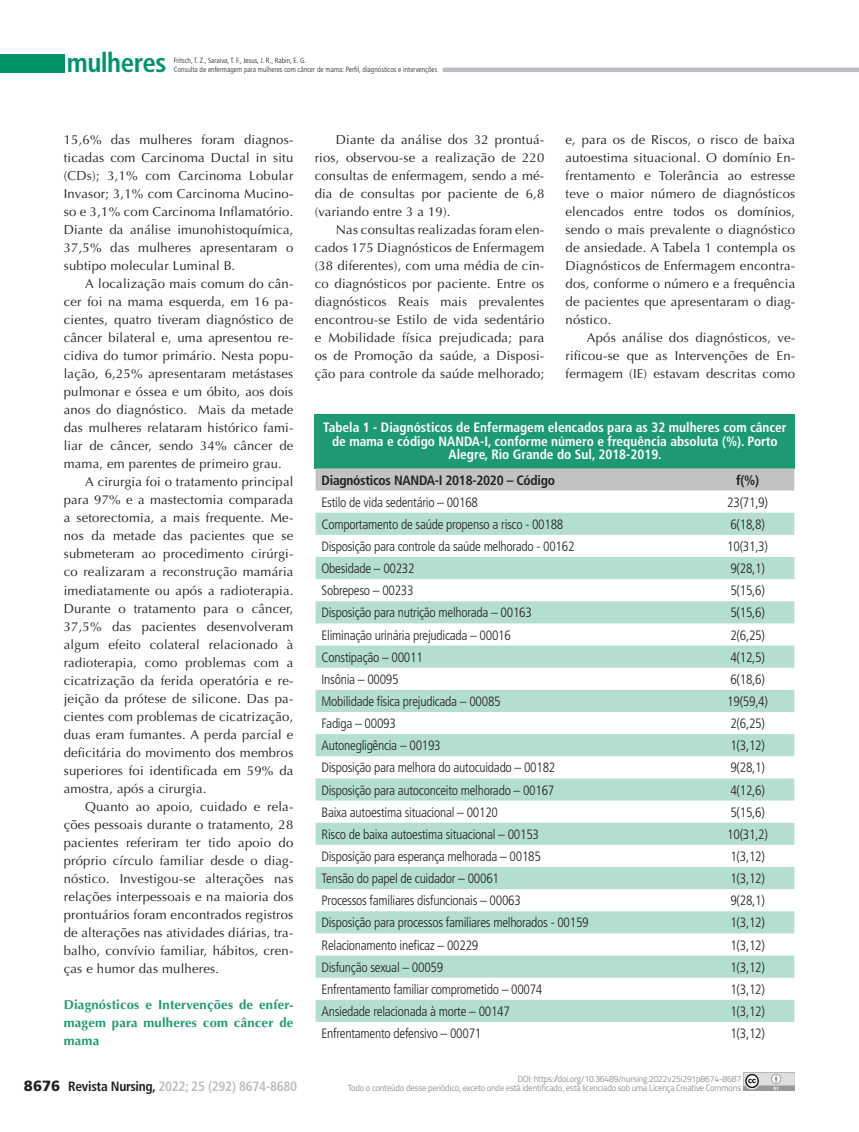
<style>
.page{position:relative;width:859px;height:1132px;background:#fff}
.page>*{position:absolute;margin:0;border:0;box-sizing:border-box;transform-origin:0 0}
.t1{font:700 condensed 27px "Frutiger LT Std";letter-spacing:-.02em;color:#00946c}
.tabela_corpo{font:300 condensed 13.5px "Frutiger LT Std";letter-spacing:-.02em;color:#231f20}
.t2{font:700 condensed 13.5px/13.5px "Frutiger LT Std";color:#fff;text-align:center}
.t3{font:700 condensed 13.5px "Frutiger LT Std";letter-spacing:-.02em;color:#bcbdc0}
.tabela_corpo-2{font:700 condensed 13.5px "Frutiger LT Std";letter-spacing:-.02em;color:#231f20}
.TEXTO{font:12.9px/18px "Optima LT Std";letter-spacing:.015em;color:#231f20;text-align:justify}
.SUB__MEIO_TXT{font:700 12.9px/18px "Optima LT Std";letter-spacing:.015em;color:#1d9a74;text-align:justify}
.t4{font:9px/9.4px "Titillium";letter-spacing:-.02em;color:#939398;text-align:right;scale:.95 1}
.t5{font:300 condensed 7.5px/9px "Frutiger LT Std";color:#231f20}
.s1{font-weight:900;font-stretch:normal;font-size:14.85px;color:#231f20}
.s2{color:#231f20}
</style>
<div class="page">
<div style="left:0;top:54px;width:65px;height:18px;background:#00946c"></div>
<hr style="left:443px;top:68px;width:416px;height:4px;background:#bcbdc0">
<img style="left:743px;top:1072px;width:52px;height:18px">
<div style="left:315px;top:414px;width:480px;height:54px;background:#1d9a74"></div>
<div style="left:316px;top:468px;width:478px;height:22px;background:#c2c2c2"></div>
<svg style="left:316px;top:512px;width:478px;height:509px;fill:#b4ded1"></svg>
<h1 class="t1" style="left:67px;top:47px;width:101px">mulheres</h1>
<p class="t5" style="left:174px;top:56px;width:265px">Fritsch, T. Z., Saraiva, T. F., Jesus, J. R., Rabin, E. G.<br>Consulta de enfermagem para mulheres com câncer de mama: Perfil, diagnósticos e intervenções</p>
<p class="TEXTO" style="left:64px;top:131px;width:231px">15,6% das mulheres foram diagnos&shy;ticadas com Carcinoma Ductal in situ (CDs); 3,1% com Carcinoma Lobular Invasor; 3,1% com Carcinoma Mucino&shy;so e 3,1% com Carcinoma Inflamatório.<br>Diante da análise imunohistoquímica, 37,5% das mulheres apresentaram o subtipo molecular Luminal B.</p>
<p class="TEXTO" style="left:64px;top:275px;width:231px;text-indent:21px">A localização mais comum do cân&shy;cer foi na mama esquerda, em 16 pa&shy;cientes, quatro tiveram diagnóstico de câncer bilateral e, uma apresentou re&shy;cidiva do tumor primário. Nesta popu&shy;lação, 6,25% apresentaram metástases pulmonar e óssea e um óbito, aos dois anos do diagnóstico. Mais da metade das mulheres relataram histórico fami&shy;liar de câncer, sendo 34% câncer de mama, em parentes de primeiro grau.</p>
<p class="TEXTO" style="left:64px;top:473px;width:231px;text-indent:21px">A cirurgia foi o tratamento principal para 97% e a mastectomia comparada a setorectomia, a mais frequente. Me&shy;nos da metade das pacientes que se submeteram ao procedimento cirúrgi&shy;co realizaram a reconstrução mamária imediatamente ou após a radioterapia.<br>Durante o tratamento para o câncer, 37,5% das pacientes desenvolveram algum efeito colateral relacionado à radioterapia, como problemas com a cicatrização da ferida operatória e re&shy;jeição da prótese de silicone. Das pa&shy;cientes com problemas de cicatrização, duas eram fumantes. A perda parcial e deficitária do movimento dos membros superiores foi identificada em 59% da amostra, após a cirurgia.</p>
<p class="TEXTO" style="left:64px;top:797px;width:231px;text-indent:21px">Quanto ao apoio, cuidado e rela&shy;ções pessoais durante o tratamento, 28 pacientes referiram ter tido apoio do próprio círculo familiar desde o diag&shy;nóstico. Investigou-se alterações nas relações interpessoais e na maioria dos prontuários foram encontrados registros de alterações nas atividades diárias, tra&shy;balho, convívio familiar, hábitos, cren&shy;ças e humor das mulheres.</p>
<p class="SUB__MEIO_TXT" style="left:64px;top:995px;width:231px">Diagnósticos e Intervenções de enfer&shy;magem para mulheres com câncer de mama</p>
<p class="t3" style="left:24px;top:1077px;width:275px"><span class="s1">8676</span> <span class="s2">Revista Nursing,</span> 2022; 25 (292) 8674-8680</p>
<p class="TEXTO" style="left:315px;top:131px;width:231px;text-indent:21px">Diante da análise dos 32 prontuá&shy;rios, observou-se a realização de 220 consultas de enfermagem, sendo a mé&shy;dia de consultas por paciente de 6,8 (variando entre 3 a 19).</p>
<p class="TEXTO" style="left:315px;top:221px;width:231px;text-indent:21px">Nas consultas realizadas foram elen&shy;cados 175 Diagnósticos de Enfermagem (38 diferentes), com uma média de cin&shy;co diagnósticos por paciente. Entre os diagnósticos Reais mais prevalentes encontrou-se Estilo de vida sedentário e Mobilidade física prejudicada; para os de Promoção da saúde, a Disposi&shy;ção para controle da saúde melhorado;</p>
<p class="TEXTO" style="left:566px;top:131px;width:231px">e, para os de Riscos, o risco de baixa autoestima situacional. O domínio En&shy;frentamento e Tolerância ao estresse teve o maior número de diagnósticos elencados entre todos os domínios, sendo o mais prevalente o diagnóstico de ansiedade. A Tabela 1 contempla os Diagnósticos de Enfermagem encontra&shy;dos, conforme o número e a frequência de pacientes que apresentaram o diag&shy;nóstico.</p>
<p class="TEXTO" style="left:566px;top:329px;width:231px;text-indent:21px">Após análise dos diagnósticos, ve&shy;rificou-se que as Intervenções de En&shy;fermagem (IE) estavam descritas como</p>
<p class="t2" style="left:323px;top:421px;width:465px">Tabela 1 - Diagnósticos de Enfermagem elencados para as 32 mulheres com câncer</p>
<p class="t2" style="left:332px;top:434px;width:447px">de mama e código NANDA-I, conforme número e frequência absoluta (%). Porto<br>Alegre, Rio Grande do Sul, 2018-2019.</p>
<p class="tabela_corpo-2" style="left:322px;top:471px;width:235px">Diagnósticos NANDA-I 2018-2020 – Código</p>
<p class="tabela_corpo-2" style="left:736px;top:471px;width:24px">f(%)</p>
<p class="tabela_corpo" style="left:322px;top:494px;width:158px">Estilo de vida sedentário – 00168</p>
<p class="tabela_corpo" style="left:727px;top:494px;width:42px">23(71,9)</p>
<p class="tabela_corpo" style="left:322px;top:516px;width:243px">Comportamento de saúde propenso a risco - 00188</p>
<p class="tabela_corpo" style="left:730px;top:516px;width:36px">6(18,8)</p>
<p class="tabela_corpo" style="left:322px;top:538px;width:254px">Disposição para controle da saúde melhorado - 00162</p>
<p class="tabela_corpo" style="left:727px;top:538px;width:42px">10(31,3)</p>
<p class="tabela_corpo" style="left:322px;top:560px;width:95px">Obesidade – 00232</p>
<p class="tabela_corpo" style="left:730px;top:560px;width:36px">9(28,1)</p>
<p class="tabela_corpo" style="left:322px;top:582px;width:94px">Sobrepeso – 00233</p>
<p class="tabela_corpo" style="left:730px;top:582px;width:36px">5(15,6)</p>
<p class="tabela_corpo" style="left:322px;top:605px;width:212px">Disposição para nutrição melhorada – 00163</p>
<p class="tabela_corpo" style="left:730px;top:605px;width:36px">5(15,6)</p>
<p class="tabela_corpo" style="left:322px;top:627px;width:191px">Eliminação urinária prejudicada – 00016</p>
<p class="tabela_corpo" style="left:730px;top:627px;width:36px">2(6,25)</p>
<p class="tabela_corpo" style="left:322px;top:649px;width:103px">Constipação – 00011</p>
<p class="tabela_corpo" style="left:730px;top:649px;width:36px">4(12,5)</p>
<p class="tabela_corpo" style="left:322px;top:671px;width:79px">Insônia – 00095</p>
<p class="tabela_corpo" style="left:730px;top:671px;width:36px">6(18,6)</p>
<p class="tabela_corpo" style="left:322px;top:693px;width:181px">Mobilidade física prejudicada – 00085</p>
<p class="tabela_corpo" style="left:727px;top:693px;width:42px">19(59,4)</p>
<p class="tabela_corpo" style="left:322px;top:715px;width:76px">Fadiga – 00093</p>
<p class="tabela_corpo" style="left:730px;top:715px;width:36px">2(6,25)</p>
<p class="tabela_corpo" style="left:322px;top:737px;width:121px">Autonegligência – 00193</p>
<p class="tabela_corpo" style="left:730px;top:737px;width:36px">1(3,12)</p>
<p class="tabela_corpo" style="left:322px;top:759px;width:235px">Disposição para melhora do autocuidado – 00182</p>
<p class="tabela_corpo" style="left:730px;top:759px;width:36px">9(28,1)</p>
<p class="tabela_corpo" style="left:322px;top:782px;width:234px">Disposição para autoconceito melhorado – 00167</p>
<p class="tabela_corpo" style="left:730px;top:782px;width:36px">4(12,6)</p>
<p class="tabela_corpo" style="left:322px;top:804px;width:178px">Baixa autoestima situacional – 00120</p>
<p class="tabela_corpo" style="left:730px;top:804px;width:36px">5(15,6)</p>
<p class="tabela_corpo" style="left:322px;top:826px;width:219px">Risco de baixa autoestima situacional – 00153</p>
<p class="tabela_corpo" style="left:727px;top:826px;width:42px">10(31,2)</p>
<p class="tabela_corpo" style="left:322px;top:848px;width:221px">Disposição para esperança melhorada – 00185</p>
<p class="tabela_corpo" style="left:730px;top:848px;width:36px">1(3,12)</p>
<p class="tabela_corpo" style="left:322px;top:870px;width:179px">Tensão do papel de cuidador – 00061</p>
<p class="tabela_corpo" style="left:730px;top:870px;width:36px">1(3,12)</p>
<p class="tabela_corpo" style="left:322px;top:892px;width:201px">Processos familiares disfuncionais – 00063</p>
<p class="tabela_corpo" style="left:730px;top:892px;width:36px">9(28,1)</p>
<p class="tabela_corpo" style="left:322px;top:914px;width:269px">Disposição para processos familiares melhorados - 00159</p>
<p class="tabela_corpo" style="left:730px;top:914px;width:36px">1(3,12)</p>
<p class="tabela_corpo" style="left:322px;top:936px;width:158px">Relacionamento ineficaz – 00229</p>
<p class="tabela_corpo" style="left:730px;top:936px;width:36px">1(3,12)</p>
<p class="tabela_corpo" style="left:322px;top:959px;width:123px">Disfunção sexual – 00059</p>
<p class="tabela_corpo" style="left:730px;top:959px;width:36px">1(3,12)</p>
<p class="tabela_corpo" style="left:322px;top:981px;width:222px">Enfrentamento familiar comprometido – 00074</p>
<p class="tabela_corpo" style="left:730px;top:981px;width:36px">1(3,12)</p>
<p class="tabela_corpo" style="left:322px;top:1003px;width:190px">Ansiedade relacionada à morte – 00147</p>
<p class="tabela_corpo" style="left:730px;top:1003px;width:36px">1(3,12)</p>
<p class="tabela_corpo" style="left:322px;top:1025px;width:161px">Enfrentamento defensivo – 00071</p>
<p class="tabela_corpo" style="left:730px;top:1025px;width:36px">1(3,12)</p>
<p class="t4" style="left:348px;top:1072px;width:416px">DOI: https://doi.org/10.36489/nursing.2022v25i291p8674-8687<br>Todo o conteúdo desse periódico, exceto onde está identificado, está licenciado sob uma Licença Creative Commons</p>
</div>
